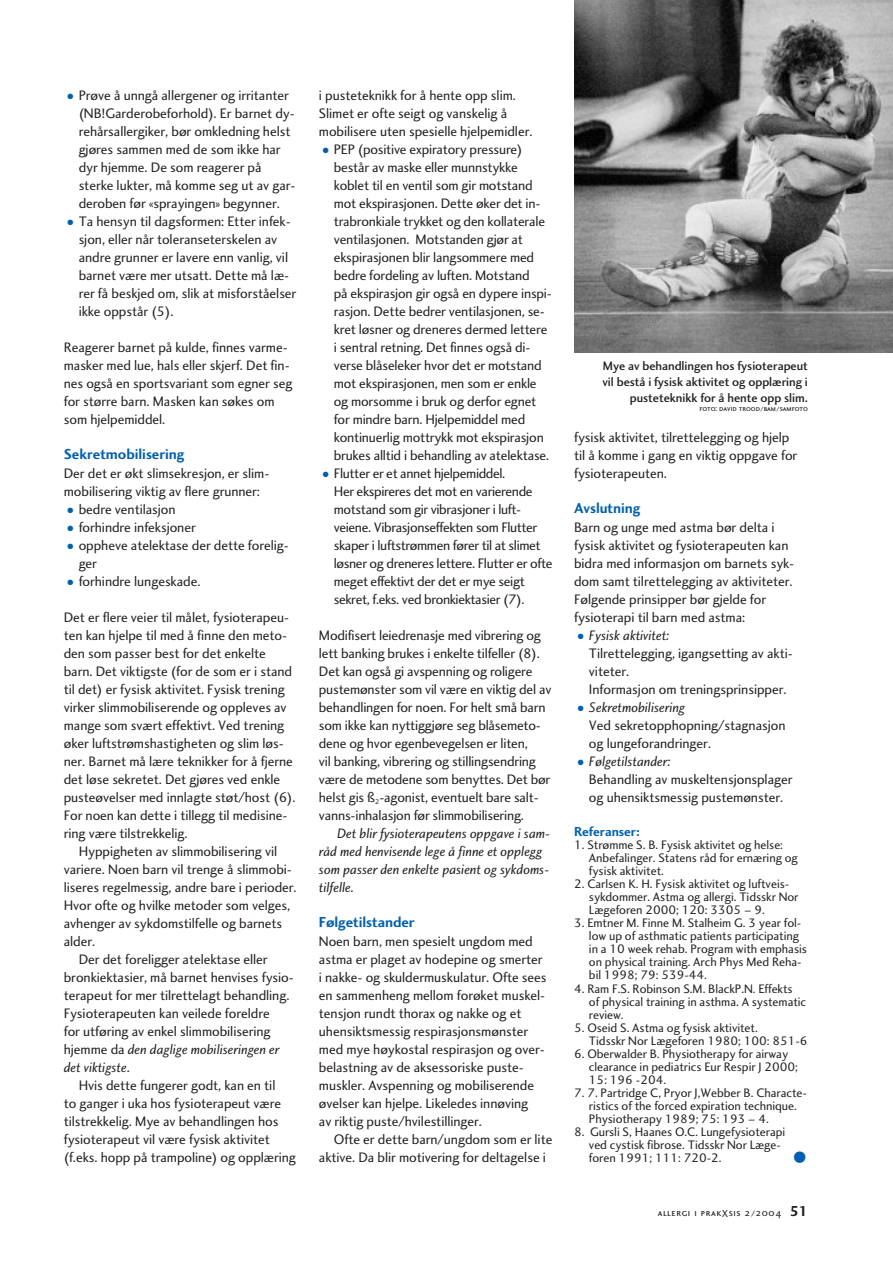
<style>
.page{position:relative;width:893px;height:1263px;background:#fff}
.page>*{position:absolute;margin:0;border:0;box-sizing:border-box;transform-origin:0 0}
.t1{font:15px "Charlotte Sans Bold Plain";letter-spacing:-.005em;color:#0160ae}
.t2{font:14.25px/18px "Charlotte Sans Book Plain";letter-spacing:-.005em;color:#231f20}
.t3{font:14.25px/18px "Charlotte Sans Book Plain";letter-spacing:-.025em;color:#231f20}
.t4{font:14.25px/18px "Charlotte Sans Book Italic Plain";letter-spacing:-.005em;color:#231f20}
.t5{font:13.5px "Charlotte Sans Bold Plain";letter-spacing:-.005em;color:#0160ae}
.t6{font:12.75px/13px "Charlotte Sans Book Plain";letter-spacing:-.005em;color:#231f20}
.t7{font:12.75px/15.8px "Charlotte Sans Medium Plain";letter-spacing:-.005em;color:#231f20;text-align:right}
.t8{font:10.5px "Charlotte Sans Small Caps Plain";letter-spacing:.06em;color:#231f20}
.t9{font:8.25px "Charlotte Sans Small Caps Plain";letter-spacing:-.005em;color:#231f20}
.s1{font-size:16.5px;color:#0160ae}
.s2{font-family:"Charlotte Sans Book Plain"}
.s3{font-family:"Charlotte Sans Book Plain";font-size:16.5px;color:#0160ae}
.s4{font-family:"Charlotte Sans Bold Plain";font-size:15px}
</style>
<div class="page">
<img style="left:574px;top:0;width:319px;height:352px">
<p class="t2" style="left:79px;top:88px;width:218px;text-indent:-12px"><span class="s1">•</span> Prøve å unngå allergener og irritanter (NB!Garderobeforhold). Er barnet dy&shy;rehårsallergiker, bør omkledning helst gjøres sammen med de som ikke har dyr hjemme. De som reagerer på sterke lukter, må komme seg ut av gar&shy;deroben før «sprayingen» begynner.</p>
<p class="t2" style="left:79px;top:214px;width:219px;text-indent:-12px"><span class="s1">•</span> Ta hensyn til dagsformen: Etter infek&shy;sjon, eller når toleranseterskelen av andre grunner er lavere enn vanlig, vil barnet være mer utsatt. Dette må læ&shy;rer få beskjed om, slik at misforståelser ikke oppstår (5).</p>
<p class="t2" style="left:64px;top:340px;width:230px">Reagerer barnet på kulde, finnes varme&shy;masker med lue, hals eller skjerf. Det fin&shy;nes også en sportsvariant som egner seg for større barn. Masken kan søkes om som hjelpemiddel.</p>
<p class="t1" style="left:64px;top:448px;width:122px">Sekretmobilisering</p>
<p class="t2" style="left:64px;top:466px;width:207px">Der det er økt slimsekresjon, er slim&shy;mobilisering viktig av flere grunner:</p>
<p class="t2" style="left:67px;top:502px;width:110px"><span class="s1">•</span> bedre ventilasjon</p>
<p class="t2" style="left:67px;top:520px;width:130px"><span class="s1">•</span> forhindre infeksjoner</p>
<p class="t2" style="left:79px;top:538px;width:212px;text-indent:-12px"><span class="s1">•</span> oppheve atelektase der dette forelig&shy;ger</p>
<p class="t2" style="left:67px;top:574px;width:135px"><span class="s1">•</span> forhindre lungeskade.</p>
<p class="t2" style="left:64px;top:610px;width:233px">Det er flere veier til målet, fysioterapeu&shy;ten kan hjelpe til med å finne den meto&shy;den som passer best for det enkelte barn. Det viktigste (for de som er i stand til det) er fysisk aktivitet. Fysisk trening virker slimmobiliserende og oppleves av mange som svært effektivt. Ved trening øker luftstrømshastigheten og slim løs&shy;ner. Barnet må lære teknikker for å fjerne det løse sekretet. Det gjøres ved enkle pusteøvelser med innlagte støt/host (6).<br>For noen kan dette i tillegg til medisine&shy;ring være tilstrekkelig.</p>
<p class="t2" style="left:79px;top:844px;width:200px">Hyppigheten av slimmobilisering vil</p>
<p class="t2" style="left:64px;top:862px;width:230px">variere. Noen barn vil trenge å slimmobi-</p>
<p class="t2" style="left:64px;top:880px;width:234px">liseres regelmessig, andre bare i perioder.</p>
<p class="t2" style="left:64px;top:898px;width:228px">Hvor ofte og hvilke metoder som velges,</p>
<p class="t2" style="left:64px;top:916px;width:220px">avhenger av sykdomstilfelle og barnets</p>
<p class="t2" style="left:64px;top:934px;width:33px">alder.</p>
<p class="t2" style="left:79px;top:952px;width:190px">Der det foreligger atelektase eller</p>
<p class="t2" style="left:64px;top:970px;width:232px">bronkiektasier, må barnet henvises fysio-</p>
<p class="t2" style="left:64px;top:988px;width:227px">terapeut for mer tilrettelagt behandling.</p>
<p class="t2" style="left:64px;top:1006px;width:207px">Fysioterapeuten kan veilede foreldre</p>
<p class="t2" style="left:64px;top:1024px;width:208px">for utføring av enkel slimmobilisering</p>
<p class="t4" style="left:64px;top:1042px;width:217px"><span class="s2">hjemme da</span> den daglige mobiliseringen er det viktigste<span class="s2">.</span></p>
<p class="t2" style="left:64px;top:1078px;width:234px;text-indent:15px">Hvis dette fungerer godt, kan en til<br>to ganger i uka hos fysioterapeut være tilstrekkelig. Mye av behandlingen hos fysioterapeut vil være fysisk aktivitet (f.eks. hopp på trampoline) og opplæring</p>
<p class="t2" style="left:319px;top:88px;width:215px">i pusteteknikk for å hente opp slim.<br>Slimet er ofte seigt og vanskelig å mobilisere uten spesielle hjelpemidler.</p>
<p class="t2" style="left:334px;top:142px;width:220px;text-indent:-12px"><span class="s1">•</span> PEP (positive expiratory pressure) består av maske eller munnstykke koblet til en ventil som gir motstand mot ekspirasjonen. Dette øker det in&shy;trabronkiale trykket og den kollaterale ventilasjonen. Motstanden gjør at ekspirasjonen blir langsommere med bedre fordeling av luften. Motstand<br>på ekspirasjon gir også en dypere inspi&shy;rasjon. Dette bedrer ventilasjonen, se&shy;kret løsner og dreneres dermed lettere i sentral retning. Det finnes også di&shy;verse blåseleker hvor det er motstand mot ekspirasjonen, men som er enkle og morsomme i bruk og derfor egnet for mindre barn. Hjelpemiddel med kontinuerlig mottrykk mot ekspirasjon brukes alltid i behandling av atelektase.</p>
<p class="t3" style="left:334px;top:466px;width:220px;text-indent:-12px"><span class="s1">•</span> Flutter er et annet hjelpemiddel.<br>Her ekspireres det mot en varierende motstand som gir vibrasjoner i luft&shy;veiene. Vibrasjonseffekten som Flutter skaper i luftstrømmen fører til at slimet løsner og dreneres lettere. Flutter er ofte meget effektivt der det er mye seigt sekret, f.eks. ved bronkiektasier (7).</p>
<p class="t2" style="left:319px;top:628px;width:234px">Modifisert leiedrenasje med vibrering og lett banking brukes i enkelte tilfeller (8).<br>Det kan også gi avspenning og roligere pustemønster som vil være en viktig del av behandlingen for noen. For helt små barn som ikke kan nyttiggjøre seg blåsemeto&shy;dene og hvor egenbevegelsen er liten,<br>vil banking, vibrering og stillingsendring være de metodene som benyttes. Det bør helst gis ß<sub>2</sub>-agonist, eventuelt bare salt&shy;vanns-inhalasjon før slimmobilisering.</p>
<p class="t4" style="left:319px;top:826px;width:233px;text-indent:18px">Det blir fysioterapeutens oppgave i sam&shy;råd med henvisende lege å finne et opplegg som passer den enkelte pasient og sykdoms&shy;tilfelle.</p>
<p class="t1" style="left:319px;top:916px;width:97px">Følgetilstander</p>
<p class="t2" style="left:319px;top:934px;width:229px">Noen barn, men spesielt ungdom med astma er plaget av hodepine og smerter i nakke- og skuldermuskulatur. Ofte sees en sammenheng mellom forøket muskel&shy;tensjon rundt thorax og nakke og et uhensiktsmessig respirasjonsmønster med mye høykostal respirasjon og over&shy;belastning av de aksessoriske puste&shy;muskler. Avspenning og mobiliserende øvelser kan hjelpe. Likeledes innøving<br>av riktig puste/hvilestillinger.</p>
<p class="t2" style="left:319px;top:1132px;width:235px;text-indent:15px">Ofte er dette barn/ungdom som er lite aktive. Da blir motivering for deltagelse i</p>
<p class="t7" style="left:602px;top:359px;width:207px">Mye av behandlingen hos fysioterapeut vil bestå i fysisk aktivitet og opplæring i pusteteknikk for å hente opp slim.</p>
<p class="t9" style="left:699px;top:406px;width:110px">foto: david trood/bam/samfoto</p>
<p class="t2" style="left:574px;top:430px;width:225px">fysisk aktivitet, tilrettelegging og hjelp til å komme i gang en viktig oppgave for fysioterapeuten.</p>
<p class="t1" style="left:574px;top:502px;width:68px">Avslutning</p>
<p class="t2" style="left:574px;top:520px;width:222px">Barn og unge med astma bør delta i fysisk aktivitet og fysioterapeuten kan bidra med informasjon om barnets syk&shy;dom samt tilrettelegging av aktiviteter.<br>Følgende prinsipper bør gjelde for fysioterapi til barn med astma:</p>
<p class="t4" style="left:577px;top:628px;width:94px"><span class="s3">•</span> Fysisk aktivitet:</p>
<p class="t2" style="left:589px;top:646px;width:205px">Tilrettelegging, igangsetting av akti&shy;viteter.<br>Informasjon om treningsprinsipper.</p>
<p class="t4" style="left:577px;top:700px;width:109px"><span class="s3">•</span> Sekretmobilisering</p>
<p class="t2" style="left:589px;top:718px;width:198px">Ved sekretopphopning/stagnasjon og lungeforandringer.</p>
<p class="t4" style="left:577px;top:754px;width:95px"><span class="s3">•</span> Følgetilstander:</p>
<p class="t2" style="left:589px;top:772px;width:205px">Behandling av muskeltensjonsplager og uhensiktsmessig pustemønster.</p>
<p class="t5" style="left:574px;top:826px;width:67px">Referanser:</p>
<p class="t6" style="left:589px;top:839px;width:210px;text-indent:-15px">1. Strømme S. B. Fysisk aktivitet og helse:<br>Anbefalinger. Statens råd for ernæring og fysisk aktivitet.</p>
<p class="t6" style="left:589px;top:878px;width:211px;text-indent:-15px">2. Carlsen K. H. Fysisk aktivitet og luftveis&shy;sykdommer. Astma og allergi. Tidsskr Nor<br>Lægeforen 2000; 120: 3305 – 9.</p>
<p class="t6" style="left:589px;top:918px;width:219px;text-indent:-15px">3. Emtner M. Finne M. Stalheim G. 3 year fol&shy;low up of asthmatic patients participating in a 10 week rehab. Program with emphasis on physical training. Arch Phys Med Reha&shy;bil 1998; 79: 539-44.</p>
<p class="t6" style="left:589px;top:983px;width:219px;text-indent:-15px">4. Ram F.S. Robinson S.M. BlackP.N. Effekts<br>of physical training in asthma. A systematic review.</p>
<p class="t6" style="left:589px;top:1022px;width:220px;text-indent:-15px">5. Oseid S. Astma og fysisk aktivitet.<br>Tidsskr Nor Lægeforen 1980; 100: 851-6</p>
<p class="t6" style="left:589px;top:1048px;width:211px;text-indent:-15px">6. Oberwalder B. Physiotherapy for airway clearance in pediatrics Eur Respir J 2000;<br>15: 196 -204.</p>
<p class="t6" style="left:589px;top:1087px;width:220px;text-indent:-15px">7. 7. Partridge C, Pryor J,Webber B. Characte&shy;ristics of the forced expiration technique.<br>Physiotherapy 1989; 75: 193 – 4.</p>
<p class="t6" style="left:589px;top:1126px;width:198px;text-indent:-15px">8. Gursli S, Haanes O.C. Lungefysioterapi ved cystisk fibrose. Tidsskr Nor Læge&shy;foren 1991; 111: 720-2.</p>
<p class="t8" style="left:658px;top:1209px;width:152px">allergi i prakXsis 2/2004 <span class="s4">51</span></p>
</div>
